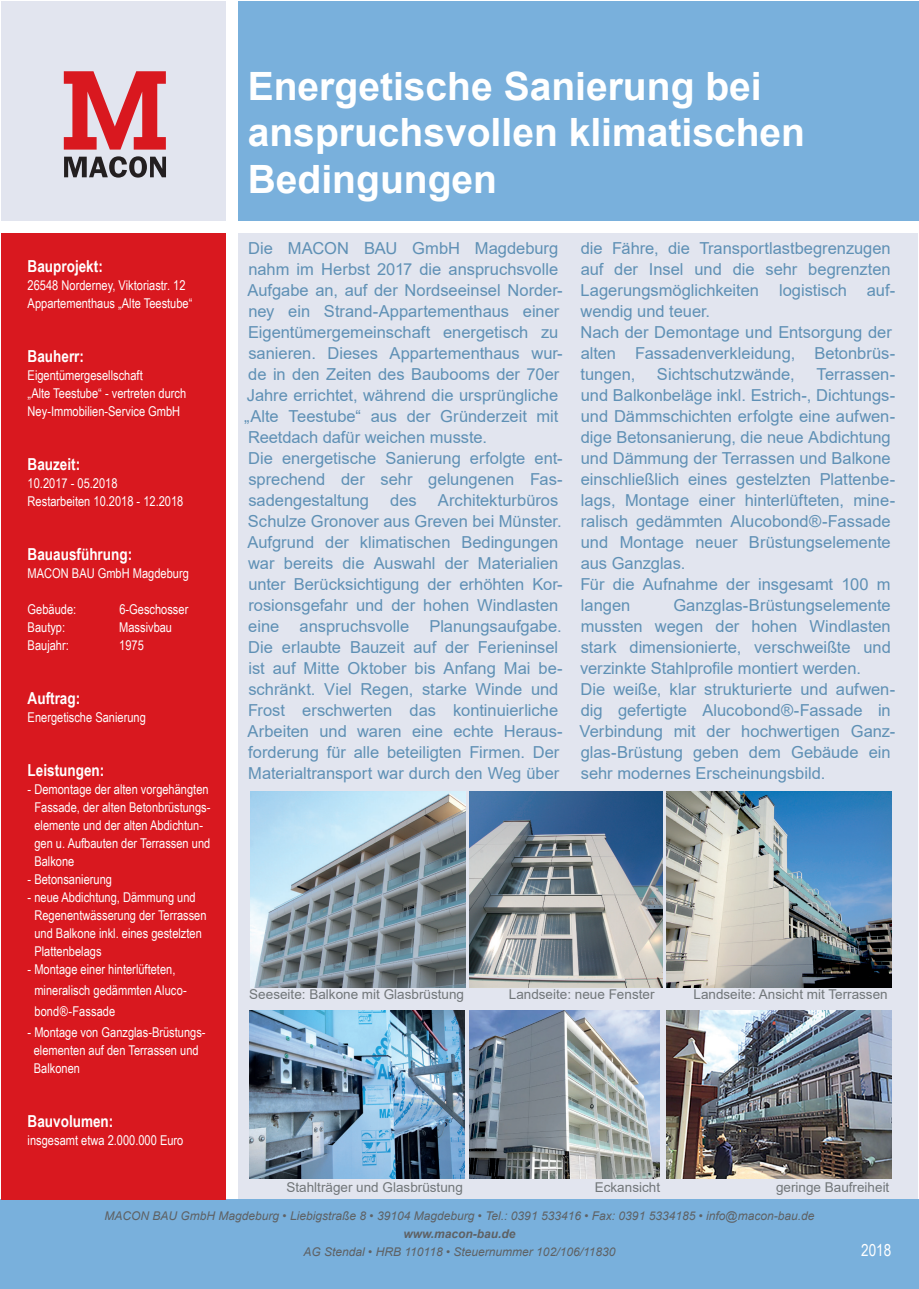
<style>
.page{position:relative;width:919px;height:1289px;background:#fff}
.page>*{position:absolute;margin:0;border:0;box-sizing:border-box;transform-origin:0 0}
.Zwischenüberschrift{font:700 39px "Arial";color:#fff}
.Fließtext_11Pt{font:16.5px/21px "Arial";color:#5f90b5}
.Text_rotes_Feld_li{font:700 16.5px "Arial Narrow";color:#fff}
.Text_im_roten_Feld_l{font:700 16.5px "Arial Narrow";color:#fff}
.t1{font:16.5px "Arial Narrow";color:#fff}
.Text_im_roten_Feld_l-2{font:13.5px/18px "Arial Narrow";color:#fff}
.t2{font:13.5px "Arial";color:#717679}
.Text_rotes_Feld_li-2{font:13.5px "Arial Narrow";color:#fff}
.Impressum{font:italic 12px "Arial";color:#5e6164}
.Impressum-2{font:italic 700 12px "Arial";color:#5e6164}
</style>
<div class="page">
<div style="left:238px;top:233px;width:679px;height:966px;background:#e2e5ef"></div>
<div style="left:0;top:1199px;width:918px;height:89px;background:#79b0dc"></div>
<div style="left:238px;top:1px;width:680px;height:220px;background:#79b0dc"></div>
<div style="left:1px;top:1px;width:224px;height:220px;background:#e2e5ef"></div>
<div style="left:1px;top:233px;width:224px;height:966px;background:#d9181f"></div>
<svg style="left:64px;top:71px;width:102px;height:79px"></svg>
<svg style="left:64px;top:156px;width:102px;height:22px"></svg>
<img style="left:250px;top:1010px;width:215px;height:168px">
<img style="left:666px;top:791px;width:225px;height:196px">
<img style="left:666px;top:1010px;width:225px;height:168px">
<img style="left:469px;top:791px;width:193px;height:196px">
<img style="left:469px;top:1010px;width:190px;height:168px">
<img style="left:250px;top:791px;width:215px;height:196px">
<p class="Text_rotes_Feld_li" style="left:28px;top:253px;width:77px">Bauprojekt:</p>
<p class="Text_im_roten_Feld_l-2" style="left:28px;top:275px;width:159px">26548 Norderney, Viktoriastr. 12</p>
<p class="Text_im_roten_Feld_l-2" style="left:28px;top:293px;width:166px">Appartementhaus „Alte Teestube“</p>
<p class="Text_rotes_Feld_li" style="left:28px;top:343px;width:58px">Bauherr:</p>
<p class="Text_im_roten_Feld_l-2" style="left:28px;top:365px;width:117px">Eigentümergesellschaft</p>
<p class="Text_im_roten_Feld_l-2" style="left:28px;top:383px;width:160px">„Alte Teestube“ - vertreten durch</p>
<p class="Text_im_roten_Feld_l-2" style="left:28px;top:401px;width:154px">Ney-Immobilien-Service GmbH</p>
<p class="Text_rotes_Feld_li" style="left:28px;top:451px;width:54px">Bauzeit:</p>
<p class="Text_rotes_Feld_li-2" style="left:28px;top:473px;width:91px">10.2017 - 05.2018</p>
<p class="Text_rotes_Feld_li-2" style="left:28px;top:491px;width:157px">Restarbeiten 10.2018 - 12.2018</p>
<p class="Text_im_roten_Feld_l" style="left:28px;top:541px;width:106px">Bauausführung:</p>
<p class="Text_im_roten_Feld_l-2" style="left:28px;top:563px;width:163px">MACON BAU GmbH Magdeburg</p>
<p class="Text_im_roten_Feld_l-2" style="left:28px;top:599px;width:50px">Gebäude:</p>
<p class="Text_im_roten_Feld_l-2" style="left:119px;top:599px;width:70px">6-Geschosser</p>
<p class="Text_im_roten_Feld_l-2" style="left:28px;top:617px;width:39px">Bautyp:</p>
<p class="Text_im_roten_Feld_l-2" style="left:119px;top:617px;width:54px">Massivbau</p>
<p class="Text_im_roten_Feld_l-2" style="left:28px;top:635px;width:43px">Baujahr:</p>
<p class="Text_im_roten_Feld_l-2" style="left:119px;top:635px;width:26px">1975</p>
<p class="Text_rotes_Feld_li" style="left:28px;top:685px;width:54px">Auftrag:</p>
<p class="Text_im_roten_Feld_l-2" style="left:28px;top:707px;width:120px">Energetische Sanierung</p>
<p class="Text_rotes_Feld_li" style="left:28px;top:757px;width:78px">Leistungen:</p>
<p class="Text_im_roten_Feld_l-2" style="left:34px;top:779px;width:178px;text-indent:-7px">- Demontage der alten vorgehängten<br>Fassade, der alten Betonbrüstungs&shy;elemente und der alten Abdichtun&shy;gen u. Aufbauten der Terrassen und<br>Balkone</p>
<p class="Text_im_roten_Feld_l-2" style="left:28px;top:869px;width:86px">- Betonsanierung</p>
<p class="Text_im_roten_Feld_l-2" style="left:34px;top:887px;width:174px;text-indent:-7px">- neue Abdichtung, Dämmung und<br>Regenentwässerung der Terrassen und Balkone inkl. eines gestelzten<br>Plattenbelags</p>
<p class="Text_im_roten_Feld_l-2" style="left:34px;top:958px;width:154px;line-height:21px;text-indent:-7px">- Montage einer hinterlüfteten, mineralisch gedämmten Aluco&shy;bond®-Fassade</p>
<p class="Text_im_roten_Feld_l-2" style="left:28px;top:1022px;width:179px">- Montage von Ganzglas-Brüstungs-</p>
<p class="Text_im_roten_Feld_l-2" style="left:34px;top:1040px;width:166px">elementen auf den Terrassen und<br>Balkonen</p>
<p class="Text_rotes_Feld_li" style="left:28px;top:1108px;width:87px">Bauvolumen:</p>
<p class="Text_im_roten_Feld_l-2" style="left:28px;top:1130px;width:157px">insgesamt etwa 2.000.000 Euro</p>
<p class="Zwischenüberschrift" style="left:248px;top:58px;width:515px">Energetische Sanierung bei</p>
<p class="Zwischenüberschrift" style="left:248px;top:105px;width:559px">anspruchsvollen klimatischen</p>
<p class="Zwischenüberschrift" style="left:248px;top:152px;width:251px">Bedingungen</p>
<p class="Fließtext_11Pt" style="left:244px;top:238px;width:320px">Die MACON BAU GmbH Magdeburg nahm im Herbst 2017 die anspruchsvolle Aufgabe an, auf der Nordseeinsel Norder&shy;ney ein Strand-Appartementhaus einer Eigentümergemeinschaft energetisch zu sanieren. Dieses Appartementhaus wur&shy;de in den Zeiten des Baubooms der 70er Jahre errichtet, während die ursprüngliche „Alte Teestube“ aus der Gründerzeit mit Reetdach dafür weichen musste.</p>
<p class="Fließtext_11Pt" style="left:248px;top:448px;width:316px;text-align:justify">Die energetische Sanierung erfolgte ent&shy;sprechend der sehr gelungenen Fas&shy;sadengestaltung</p>
<p class="Fließtext_11Pt" style="left:247px;top:490px;width:317px;text-indent:190px">Architekturbüros Schulze Gronover aus Greven bei Münster.<br>Aufgrund der klimatischen Bedingungen war bereits die Auswahl der Materialien unter Berücksichtigung der erhöhten Kor&shy;rosionsgefahr und der hohen Windlasten eine anspruchsvolle Planungsaufgabe.<br>Die erlaubte Bauzeit auf der Ferieninsel ist auf Mitte Oktober bis Anfang Mai be&shy;schränkt. Viel Regen, starke Winde und Frost erschwerten das kontinuierliche Arbeiten und waren eine echte Heraus&shy;forderung für alle beteiligten Firmen. Der Materialtransport war durch den Weg über</p>
<p class="Fließtext_11Pt" style="left:390px;top:490px;width:28px">des</p>
<p class="Fließtext_11Pt" style="left:580px;top:238px;width:316px">die Fähre, die Transportlastbegrenzugen auf der Insel und die sehr begrenzten Lagerungsmöglichkeiten logistisch auf&shy;wendig und teuer.</p>
<p class="Fließtext_11Pt" style="left:580px;top:322px;width:316px">Nach der Demontage und Entsorgung der alten Fassadenverkleidung, Betonbrüs&shy;tungen,</p>
<p class="Fließtext_11Pt" style="left:657px;top:364px;width:139px">Sichtschutzwände,</p>
<p class="Fließtext_11Pt" style="left:580px;top:364px;width:316px;text-indent:236px">Terrassen&shy;und Balkonbeläge inkl. Estrich-, Dichtungs&shy;und Dämmschichten erfolgte eine aufwen&shy;dige Betonsanierung, die neue Abdichtung und Dämmung der Terrassen und Balkone einschließlich eines gestelzten Plattenbe&shy;lags, Montage einer hinterlüfteten, mine&shy;ralisch gedämmten Alucobond®-Fassade und Montage neuer Brüstungselemente aus Ganzglas.</p>
<p class="Fließtext_11Pt" style="left:580px;top:574px;width:312px">Für die Aufnahme der insgesamt 100 m langen</p>
<p class="Fließtext_11Pt" style="left:580px;top:595px;width:312px;text-align:justify;text-indent:93px">Ganzglas-Brüstungselemente mussten wegen der hohen Windlasten stark dimensionierte, verschweißte und verzinkte Stahlprofile montiert werden.</p>
<p class="Fließtext_11Pt" style="left:579px;top:679px;width:317px">Die weiße, klar strukturierte und aufwen&shy;dig gefertigte Alucobond®-Fassade in Verbindung mit der hochwertigen Ganz&shy;glas-Brüstung geben dem Gebäude ein sehr modernes Erscheinungsbild.</p>
<p class="t2" style="left:249px;top:984px;width:216px">Seeseite: Balkone mit Glasbrüstung</p>
<p class="t2" style="left:693px;top:984px;width:196px">Landseite: Ansicht mit Terrassen</p>
<p class="t2" style="left:509px;top:984px;width:147px">Landseite: neue Fenster</p>
<p class="t2" style="left:286px;top:1178px;width:178px">Stahlträger und Glasbrüstung</p>
<p class="t2" style="left:594px;top:1178px;width:67px">Eckansicht</p>
<p class="t2" style="left:776px;top:1178px;width:115px">geringe Baufreiheit</p>
<p class="Impressum" style="left:104px;top:1207px;width:711px">MACON BAU GmbH Magdeburg • Liebigstraße 8 • 39104 Magdeburg • Tel.: 0391 533416 • Fax: 0391 5334185 • info@macon-bau.de</p>
<p class="Impressum-2" style="left:403px;top:1225px;width:114px">www.macon-bau.de</p>
<p class="Impressum" style="left:303px;top:1243px;width:313px">AG Stendal • HRB 110118 • Steuernummer 102/106/11830</p>
<p class="t1" style="left:861px;top:1238px;width:32px">2018</p>
</div>
